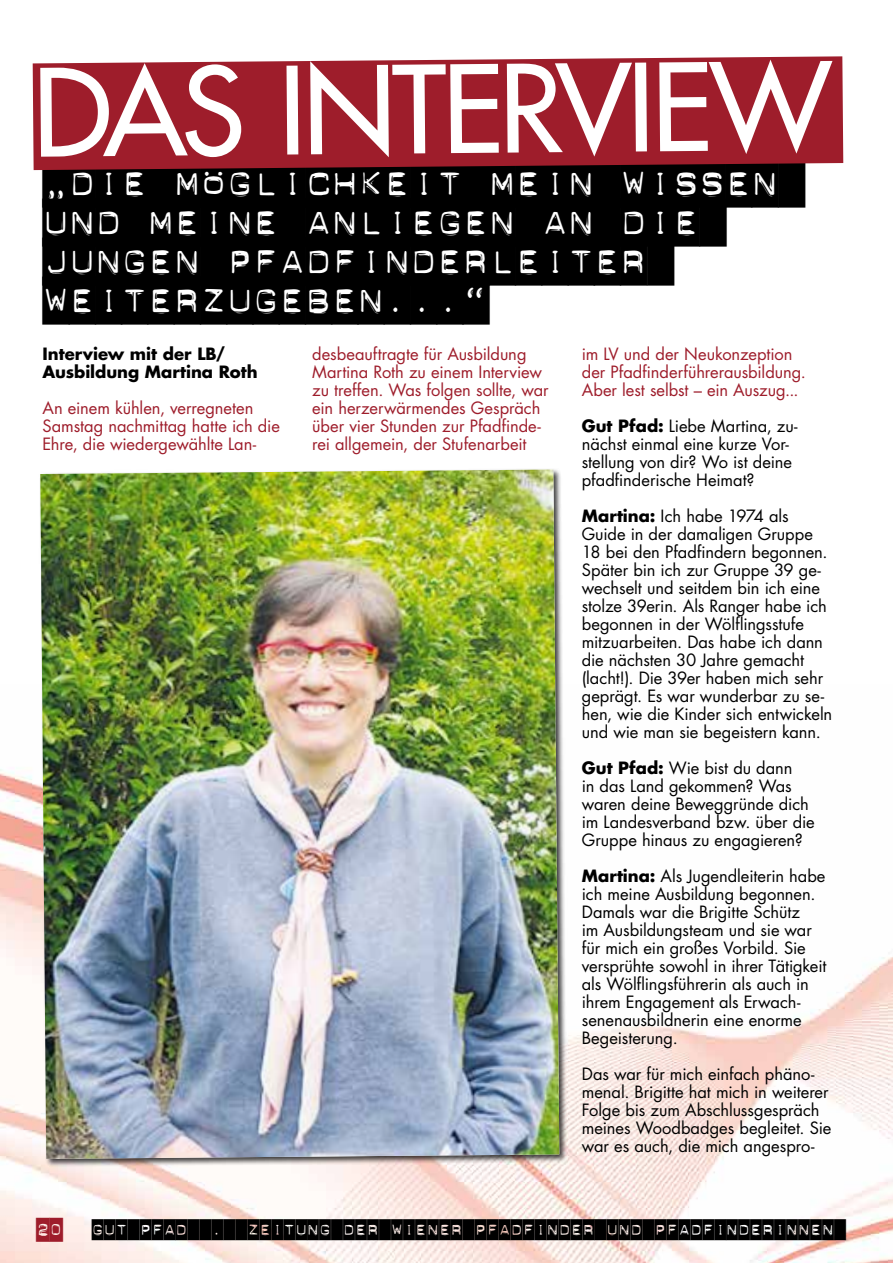
<style>
.page{position:relative;width:893px;height:1263px;background:#fff}
.page>*{position:absolute;margin:0;border:0;box-sizing:border-box;transform-origin:0 0}
.t1{font:117.75px "Futura";letter-spacing:-.04em;color:#fff}
.t2{font:48px/39px "Dynamoe";letter-spacing:-.02em;color:#000}
.t3{font:21px "Dynamoe";color:#000}
.t4{font:16.5px/18px "Futura";letter-spacing:-.005em;color:#000}
.t5{font:16.5px/18px "Futura";letter-spacing:-.005em;color:#9e1d2b}
.t6{font:700 16.5px/18px "Futura";color:#000}
.s1{font-weight:700}
.s2{font-size:24px;color:#9e1d2b}
</style>
<div class="page">
<img style="left:0;top:769px;width:893px;height:494px">
<svg style="left:33px;top:56px;width:810px;height:114px;background:#a42b38"></svg>
<div style="left:39px;top:468px;width:529px;height:699px;background:#000;opacity:.75"></div>
<img style="left:40px;top:469px;width:519px;height:690px">
<h1 class="t1" style="left:34px;top:33px;width:800px">DAS INTERVIEW</h1>
<h2 class="t2" style="left:43px;top:164px;width:738px">„DIE MÖGLICHKEIT MEIN WISSEN<br>UND MEINE ANLIEGEN AN DIE<br>JUNGEN PFADFINDERLEITER<br>WEITERZUGEBEN...“</h2>
<p class="t6" style="left:43px;top:344px;width:217px">Interview mit der LB/<br>Ausbildung Martina Roth</p>
<p class="t5" style="left:43px;top:399px;width:239px">An einem kühlen, verregneten<br>Samstag nachmittag hatte ich die<br>Ehre, die wiedergewählte Lan-</p>
<p class="t5" style="left:312px;top:345px;width:238px">desbeauftragte für Ausbildung<br>Martina Roth zu einem Interview zu treffen. Was folgen sollte, war ein herzerwärmendes Gespräch über vier Stunden zur Pfadfinde&shy;rei allgemein, der Stufenarbeit</p>
<p class="t5" style="left:582px;top:345px;width:226px">im LV und der Neukonzeption der Pfadfinderführerausbildung.<br>Aber lest selbst – ein Auszug...</p>
<p class="t4" style="left:582px;top:417px;width:217px"><span class="s1">Gut Pfad:</span> Liebe Martina, zu&shy;nächst einmal eine kurze Vor&shy;stellung von dir? Wo ist deine pfadfinderische Heimat?</p>
<p class="t4" style="left:582px;top:507px;width:252px"><span class="s1">Martina:</span> Ich habe 1974 als<br>Guide in der damaligen Gruppe<br>18 bei den Pfadfindern begonnen.<br>Später bin ich zur Gruppe 39 ge&shy;wechselt und seitdem bin ich eine stolze 39erin. Als Ranger habe ich begonnen in der Wölflingsstufe mitzuarbeiten. Das habe ich dann die nächsten 30 Jahre gemacht (lacht!). Die 39er haben mich sehr geprägt. Es war wunderbar zu se&shy;hen, wie die Kinder sich entwickeln und wie man sie begeistern kann.</p>
<p class="t4" style="left:582px;top:759px;width:234px"><span class="s1">Gut Pfad:</span> Wie bist du dann<br>in das Land gekommen? Was waren deine Beweggründe dich im Landesverband bzw. über die<br>Gruppe hinaus zu engagieren?</p>
<p class="t4" style="left:582px;top:867px;width:246px"><span class="s1">Martina:</span> Als Jugendleiterin habe ich meine Ausbildung begonnen.<br>Damals war die Brigitte Schütz<br>im Ausbildungsteam und sie war für mich ein großes Vorbild. Sie versprühte sowohl in ihrer Tätigkeit als Wölflingsführerin als auch in ihrem Engagement als Erwach&shy;senenausbildnerin eine enorme<br>Begeisterung.</p>
<p class="t4" style="left:582px;top:1065px;width:251px">Das war für mich einfach phäno&shy;menal. Brigitte hat mich in weiterer Folge bis zum Abschlussgespräch meines Woodbadges begleitet. Sie war es auch, die mich angespro-</p>
<p class="t3" style="left:36px;top:1219px;width:799px"><span class="s2">20</span> GUT PFAD . ZEITUNG DER WIENER PFADFINDER UND PFADFINDERINNEN</p>
</div>
